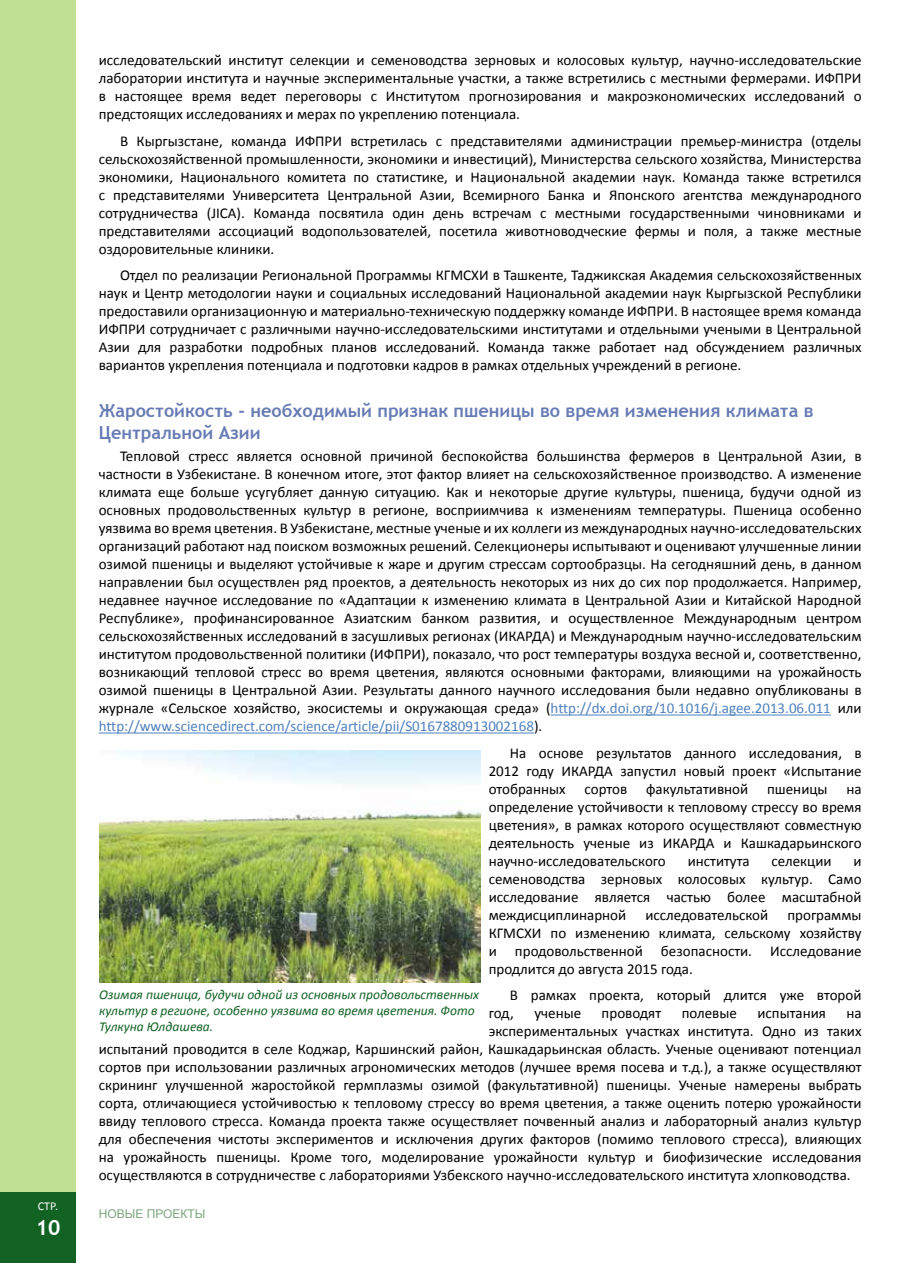
<style>
.page{position:relative;width:915px;height:1263px;background:#fff}
.page>*{position:absolute;margin:0;border:0;box-sizing:border-box;transform-origin:0 0}
.t1{font:700 21px "Trebuchet MS";color:#fff}
.t2{font:700 18px/21.6px "Trebuchet MS";color:#667bb4}
.t3{font:15px/18px "Calibri";color:#000;text-align:justify}
.t4{font:italic 13.5px/16.2px "Calibri";color:#126224}
.t5{font:12px "Arial";color:#7da57d}
.t6{font:12px "Calibri";color:#fff}
.s1{color:#4f81bd}
</style>
<div class="page">
<div style="left:0;top:0;width:75px;height:1263px;background:#c2e093"></div>
<div style="left:0;top:1193px;width:75px;height:70px;background:#126224"></div>
<hr style="left:550px;top:714px;width:280px;height:1px;background:#4f81bd">
<hr style="left:99px;top:732px;width:435px;height:1px;background:#4f81bd">
<img style="left:99px;top:750px;width:381px;height:233px">
<p class="t6" style="left:38px;top:1198px;width:22px">СТР.</p>
<h1 class="t1" style="left:36px;top:1214px;width:26px">10</h1>
<p class="t3" style="left:99px;top:51px;width:764px">исследовательский институт селекции и семеноводства зерновых и колосовых культур, научно-исследовательские лаборатории института и научные экспериментальные участки, а также встретились с местными фермерами. ИФПРИ в настоящее время ведет переговоры с Институтом прогнозирования и макроэкономических исследований о предстоящих исследованиях и мерах по укреплению потенциала.</p>
<p class="t3" style="left:99px;top:132px;width:764px;text-indent:21px">В Кыргызстане, команда ИФПРИ встретилась с представителями администрации премьер-министра (отделы сельскохозяйственной промышленности, экономики и инвестиций), Министерства сельского хозяйства, Министерства экономики, Национального комитета по статистике, и Национальной академии наук. Команда также встретился с представителями Университета Центральной Азии, Всемирного Банка и Японского агентства международного сотрудничества (JICA). Команда посвятила один день встречам с местными государственными чиновниками и представителями ассоциаций водопользователей, посетила животноводческие фермы и поля, а также местные оздоровительные клиники.</p>
<p class="t3" style="left:99px;top:266px;width:764px;text-indent:21px">Отдел по реализации Региональной Программы КГМСХИ в Ташкенте, Таджикская Академия сельскохозяйственных наук и Центр методологии науки и социальных исследований Национальной академии наук Кыргызской Республики предоставили организационную и материально-техническую поддержку команде ИФПРИ. В настоящее время команда ИФПРИ сотрудничает с различными научно-исследовательскими институтами и отдельными учеными в Центральной Азии для разработки подробных планов исследований. Команда также работает над обсуждением различных вариантов укрепления потенциала и подготовки кадров в рамках отдельных учреждений в регионе.</p>
<p class="t2" style="left:99px;top:400px;width:716px">Жаростойкость - необходимый признак пшеницы во время изменения климата в<br>Центральной Азии</p>
<p class="t3" style="left:99px;top:447px;width:764px;text-indent:21px">Тепловой стресс является основной причиной беспокойства большинства фермеров в Центральной Азии, в частности в Узбекистане. В конечном итоге, этот фактор влияет на сельскохозяйственное производство. А изменение климата еще больше усугубляет данную ситуацию. Как и некоторые другие культуры, пшеница, будучи одной из основных продовольственных культур в регионе, восприимчива к изменениям температуры. Пшеница особенно уязвима во время цветения. В Узбекистане, местные ученые и их коллеги из международных научно-исследовательских организаций работают над поиском возможных решений. Селекционеры испытывают и оценивают улучшенные линии озимой пшеницы и выделяют устойчивые к жаре и другим стрессам сортообразцы. На сегодняшний день, в данном направлении был осуществлен ряд проектов, а деятельность некоторых из них до сих пор продолжается. Например, недавнее научное исследование по «Адаптации к изменению климата в Центральной Азии и Китайской Народной Республике», профинансированное Азиатским банком развития, и осуществленное Международным центром сельскохозяйственных исследований в засушливых регионах (ИКАРДА) и Международным научно-исследовательским институтом продовольственной политики (ИФПРИ), показало, что рост температуры воздуха весной и, соответственно, возникающий тепловой стресс во время цветения, являются основными факторами, влияющими на урожайность озимой пшеницы в Центральной Азии. Результаты данного научного исследования были недавно опубликованы в журнале «Сельское хозяйство, экосистемы и окружающая среда» (<span class="s1">http://dx.doi.org/10.1016/j.agee.2013.06.011</span> или <span class="s1">http://www.sciencedirect.com/science/article/pii/S0167880913002168</span>).</p>
<p class="t3" style="left:488px;top:744px;width:374px;text-indent:21px">На основе результатов данного исследования, в 2012 году ИКАРДА запустил новый проект «Испытание отобранных</p>
<p class="t3" style="left:584px;top:780px;width:44px">сортов</p>
<p class="t3" style="left:646px;top:780px;width:104px">факультативной</p>
<p class="t3" style="left:488px;top:780px;width:374px;text-indent:278px">пшеницы на определение устойчивости к тепловому стрессу во время цветения», в рамках которого осуществляют совместную деятельность ученые из ИКАРДА и Кашкадарьинского научно-исследовательского</p>
<p class="t3" style="left:687px;top:852px;width:63px">института</p>
<p class="t3" style="left:771px;top:852px;width:61px">селекции</p>
<p class="t3" style="left:488px;top:852px;width:374px;text-indent:364px">и семеноводства зерновых колосовых культур. Само исследование является частью более масштабной междисциплинарной</p>
<p class="t3" style="left:645px;top:906px;width:124px">исследовательской</p>
<p class="t3" style="left:488px;top:906px;width:374px;text-indent:298px">программы КГМСХИ по изменению климата, сельскому хозяйству и продовольственной безопасности. Исследование продлится до августа 2015 года.</p>
<p class="t3" style="left:488px;top:986px;width:374px;text-indent:21px">В рамках проекта, который длится уже второй год,</p>
<p class="t4" style="left:99px;top:986px;width:381px">Озимая пшеница, будучи одной из основных продовольственных культур в регионе, особенно уязвима во время цветения. Фото<br>Тулкуна Юлдашева.</p>
<p class="t3" style="left:534px;top:1004px;width:48px">ученые</p>
<p class="t3" style="left:601px;top:1004px;width:61px">проводят</p>
<p class="t3" style="left:681px;top:1004px;width:57px">полевые</p>
<p class="t3" style="left:757px;top:1004px;width:70px">испытания</p>
<p class="t3" style="left:846px;top:1004px;width:17px">на</p>
<p class="t3" style="left:488px;top:1022px;width:374px">экспериментальных участках института. Одно из таких</p>
<p class="t3" style="left:99px;top:1040px;width:764px">испытаний проводится в селе Коджар, Каршинский район, Кашкадарьинская область. Ученые оценивают потенциал</p>
<p class="t3" style="left:99px;top:1058px;width:764px">сортов при использовании различных агрономических методов (лучшее время посева и т.д.), а также осуществляют</p>
<p class="t3" style="left:99px;top:1076px;width:764px">скрининг улучшенной жаростойкой гермплазмы озимой (факультативной) пшеницы. Ученые намерены выбрать</p>
<p class="t3" style="left:99px;top:1094px;width:764px">сорта, отличающиеся устойчивостью к тепловому стрессу во время цветения, а также оценить потерю урожайности</p>
<p class="t3" style="left:99px;top:1112px;width:764px">ввиду теплового стресса. Команда проекта также осуществляет почвенный анализ и лабораторный анализ культур</p>
<p class="t3" style="left:99px;top:1130px;width:764px">для обеспечения чистоты экспериментов и исключения других факторов (помимо теплового стресса), влияющих</p>
<p class="t3" style="left:99px;top:1148px;width:764px">на урожайность пшеницы. Кроме того, моделирование урожайности культур и биофизические исследования</p>
<p class="t3" style="left:99px;top:1166px;width:753px">осуществляются в сотрудничестве с лабораториями Узбекского научно-исследовательского института хлопководства.</p>
<p class="t5" style="left:99px;top:1205px;width:108px">НОВЫЕ ПРОЕКТЫ</p>
</div>
